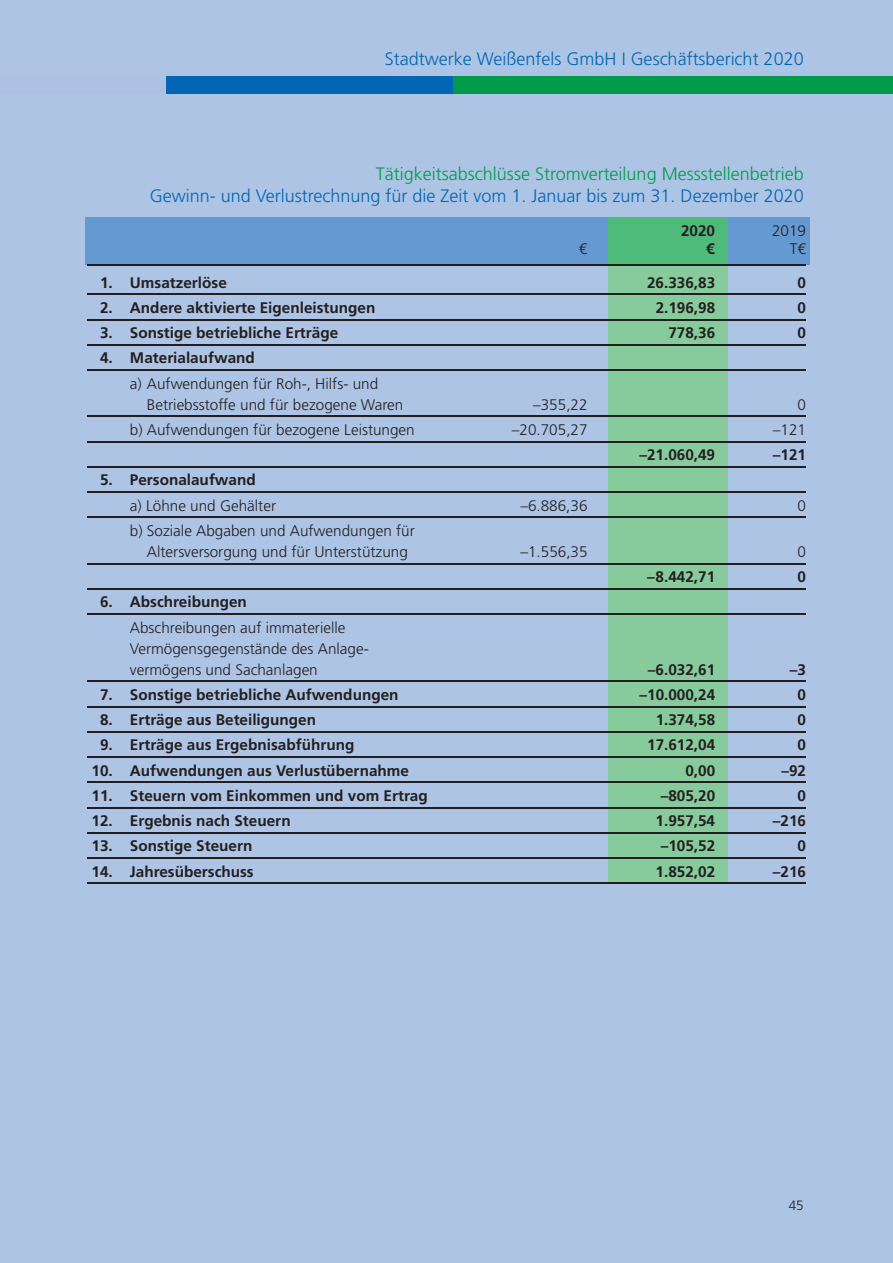
<style>
.page{position:relative;width:893px;height:1263px;background:#adc4e5}
.page>*{position:absolute;margin:0;border:0;box-sizing:border-box;transform-origin:0 0}
.t1{font:300 18px "Frutiger";color:#0166b3}
.t2{font:300 18px "Frutiger";color:#009c4c}
.t3{font:700 15.3px "Frutiger";color:#231f20}
.t4{font:300 15.3px/21px "Frutiger";color:#231f20}
.t5{font:15.3px "Sparkasse Lt";color:#231f20}
.t6{font:700 15.3px "Sparkasse Rg";color:#231f20}
.t7{font:300 13.5px "Frutiger";color:#231f20}
.s1{font-family:"Sparkasse Lt";font-weight:400}
</style>
<div class="page">
<div style="left:85px;top:217px;width:724px;height:47px;background:#6599d1"></div>
<div style="left:609px;top:221px;width:119px;height:662px;background:#87cb9c"></div>
<div style="left:609px;top:217px;width:119px;height:47px;background:#4ebb7a"></div>
<hr style="left:87px;top:264px;width:719px;height:2px;background:#231f20">
<hr style="left:87px;top:294px;width:719px;height:1px;background:#231f20">
<hr style="left:87px;top:319px;width:719px;height:1px;background:#231f20">
<hr style="left:87px;top:344px;width:719px;height:2px;background:#231f20">
<hr style="left:87px;top:369px;width:719px;height:2px;background:#231f20">
<hr style="left:87px;top:416px;width:719px;height:1px;background:#231f20">
<hr style="left:87px;top:441px;width:719px;height:1px;background:#231f20">
<hr style="left:87px;top:466px;width:719px;height:2px;background:#231f20">
<hr style="left:87px;top:491px;width:719px;height:2px;background:#231f20">
<hr style="left:87px;top:517px;width:719px;height:1px;background:#231f20">
<hr style="left:87px;top:563px;width:719px;height:1px;background:#231f20">
<hr style="left:87px;top:588px;width:719px;height:2px;background:#231f20">
<hr style="left:87px;top:613px;width:719px;height:2px;background:#231f20">
<hr style="left:87px;top:681px;width:719px;height:1px;background:#231f20">
<hr style="left:87px;top:706px;width:719px;height:1px;background:#231f20">
<hr style="left:87px;top:731px;width:719px;height:2px;background:#231f20">
<hr style="left:87px;top:756px;width:719px;height:2px;background:#231f20">
<hr style="left:87px;top:782px;width:719px;height:1px;background:#231f20">
<hr style="left:87px;top:807px;width:719px;height:1px;background:#231f20">
<hr style="left:87px;top:832px;width:719px;height:2px;background:#231f20">
<hr style="left:87px;top:857px;width:719px;height:2px;background:#231f20">
<hr style="left:87px;top:883px;width:719px;height:1px;background:#231f20">
<div style="left:166px;top:77px;width:287px;height:17px;background:#0166b3"></div>
<div style="left:453px;top:77px;width:440px;height:17px;background:#009c4c"></div>
<p class="t1" style="left:385px;top:49px;width:420px">Stadtwerke Weißenfels GmbH I Geschäftsbericht 2020</p>
<p class="t2" style="left:376px;top:164px;width:429px">Tätigkeitsabschlüsse Stromverteilung Messstellenbetrieb</p>
<p class="t1" style="left:150px;top:185px;width:655px">Gewinn- und Verlustrechnung für die Zeit vom 1. Januar bis zum 31. Dezember 2020</p>
<p class="t3" style="left:681px;top:222px;width:36px">2020</p>
<p class="t4" style="left:772px;top:220px;width:36px">2019</p>
<p class="t5" style="left:579px;top:239px;width:10px">€</p>
<p class="t6" style="left:706px;top:239px;width:11px">€</p>
<p class="t4" style="left:790px;top:238px;width:18px">T<span class="s1">€</span></p>
<p class="t3" style="left:100px;top:273px;width:128px">1. Umsatzerlöse</p>
<p class="t3" style="left:647px;top:273px;width:70px">26.336,83</p>
<p class="t3" style="left:798px;top:273px;width:10px">0</p>
<p class="t3" style="left:100px;top:299px;width:277px">2. Andere aktivierte Eigenleistungen</p>
<p class="t3" style="left:656px;top:299px;width:61px">2.196,98</p>
<p class="t3" style="left:798px;top:299px;width:10px">0</p>
<p class="t3" style="left:100px;top:324px;width:240px">3. Sonstige betriebliche Erträge</p>
<p class="t3" style="left:668px;top:324px;width:48px">778,36</p>
<p class="t3" style="left:798px;top:324px;width:10px">0</p>
<p class="t3" style="left:100px;top:349px;width:156px">4. Materialaufwand</p>
<p class="t4" style="left:147px;top:373px;width:258px;text-indent:-17px">a) Aufwendungen für Roh-, Hilfs- und<br>Betriebsstoffe und für bezogene Waren</p>
<p class="t4" style="left:533px;top:394px;width:56px">–355,22</p>
<p class="t4" style="left:798px;top:394px;width:10px">0</p>
<p class="t4" style="left:130px;top:419px;width:286px">b) Aufwendungen für bezogene Leistungen</p>
<p class="t4" style="left:512px;top:419px;width:77px">–20.705,27</p>
<p class="t4" style="left:773px;top:419px;width:35px">–121</p>
<p class="t3" style="left:639px;top:446px;width:77px">–21.060,49</p>
<p class="t3" style="left:773px;top:446px;width:35px">–121</p>
<p class="t3" style="left:100px;top:471px;width:157px">5. Personalaufwand</p>
<p class="t4" style="left:130px;top:495px;width:148px">a) Löhne und Gehälter</p>
<p class="t4" style="left:520px;top:495px;width:69px">–6.886,36</p>
<p class="t4" style="left:798px;top:495px;width:10px">0</p>
<p class="t4" style="left:147px;top:520px;width:269px;text-indent:-17px">b) Soziale Abgaben und Aufwendungen für<br>Altersversorgung und für Unterstützung</p>
<p class="t4" style="left:520px;top:541px;width:69px">–1.556,35</p>
<p class="t4" style="left:798px;top:541px;width:10px">0</p>
<p class="t3" style="left:647px;top:568px;width:70px">–8.442,71</p>
<p class="t3" style="left:797px;top:568px;width:10px">0</p>
<p class="t3" style="left:100px;top:593px;width:148px">6. Abschreibungen</p>
<p class="t4" style="left:130px;top:617px;width:240px">Abschreibungen auf immaterielle<br>Vermögensgegenstände des Anlage&shy;vermögens und Sachanlagen</p>
<p class="t3" style="left:648px;top:660px;width:69px">–6.032,61</p>
<p class="t3" style="left:790px;top:660px;width:18px">–3</p>
<p class="t3" style="left:100px;top:686px;width:300px">7. Sonstige betriebliche Aufwendungen</p>
<p class="t3" style="left:639px;top:686px;width:77px">–10.000,24</p>
<p class="t3" style="left:798px;top:686px;width:10px">0</p>
<p class="t3" style="left:100px;top:711px;width:217px">8. Erträge aus Beteiligungen</p>
<p class="t3" style="left:656px;top:711px;width:61px">1.374,58</p>
<p class="t3" style="left:798px;top:711px;width:10px">0</p>
<p class="t3" style="left:100px;top:736px;width:256px">9. Erträge aus Ergebnisabführung</p>
<p class="t3" style="left:647px;top:736px;width:70px">17.612,04</p>
<p class="t3" style="left:798px;top:736px;width:10px">0</p>
<p class="t3" style="left:92px;top:761px;width:319px">10. Aufwendungen aus Verlustübernahme</p>
<p class="t3" style="left:685px;top:761px;width:31px">0,00</p>
<p class="t3" style="left:781px;top:761px;width:26px">–92</p>
<p class="t3" style="left:92px;top:787px;width:338px">11. Steuern vom Einkommen und vom Ertrag</p>
<p class="t3" style="left:661px;top:787px;width:56px">–805,20</p>
<p class="t3" style="left:798px;top:787px;width:10px">0</p>
<p class="t3" style="left:92px;top:812px;width:201px">12. Ergebnis nach Steuern</p>
<p class="t3" style="left:656px;top:812px;width:61px">1.957,54</p>
<p class="t3" style="left:773px;top:812px;width:35px">–216</p>
<p class="t3" style="left:92px;top:837px;width:162px">13. Sonstige Steuern</p>
<p class="t3" style="left:661px;top:837px;width:56px">–105,52</p>
<p class="t3" style="left:798px;top:837px;width:10px">0</p>
<p class="t3" style="left:92px;top:862px;width:164px">14. Jahresüberschuss</p>
<p class="t3" style="left:656px;top:862px;width:61px">1.852,02</p>
<p class="t3" style="left:773px;top:862px;width:35px">–216</p>
<p class="t7" style="left:789px;top:1197px;width:17px">45</p>
</div>
